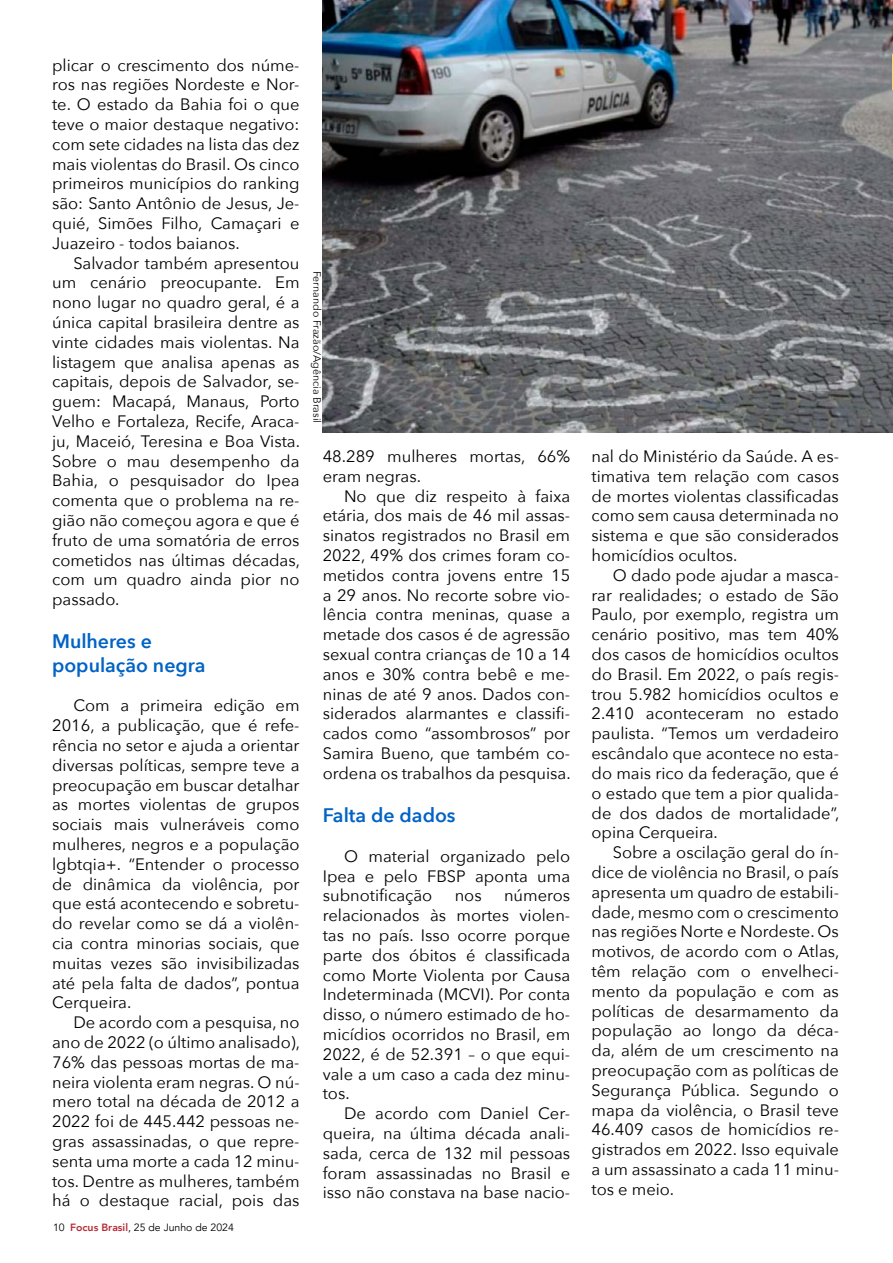
<style>
.page{position:relative;width:893px;height:1263px;background:#fff}
.page>*{position:absolute;margin:0;border:0;box-sizing:border-box;transform-origin:0 0}
.t1{font:600 19.5px/23.4px "Avenir Next";color:#0063c5}
.t2{font:16.5px/19.8px "Avenir Next";color:#000;text-align:justify}
.t3{font:10.5px "Avenir";color:#000}
.t4{font:10.5px "Avenir Next";color:#000}
.s1{font-weight:800;color:#b72d38}
</style>
<div class="page">
<img style="left:323px;top:0;width:570px;height:432px">
<p class="t2" style="left:52px;top:54px;width:249px">plicar o crescimento dos núme&shy;ros nas regiões Nordeste e Nor&shy;te. O estado da Bahia foi o que teve o maior destaque negativo: com sete cidades na lista das dez mais violentas do Brasil. Os cinco primeiros municípios do ranking são: Santo Antônio de Jesus, Je&shy;quié, Simões Filho, Camaçari e Juazeiro - todos baianos.</p>
<p class="t2" style="left:52px;top:252px;width:249px;text-indent:21px">Salvador também apresentou um cenário preocupante. Em nono lugar no quadro geral, é a única capital brasileira dentre as vinte cidades mais violentas. Na listagem que analisa apenas as capitais, depois de Salvador, se&shy;guem: Macapá, Manaus, Porto Velho e Fortaleza, Recife, Araca&shy;ju, Maceió, Teresina e Boa Vista.<br>Sobre o mau desempenho da Bahia, o pesquisador do Ipea comenta que o problema na re&shy;gião não começou agora e que é fruto de uma somatória de erros cometidos nas últimas décadas, com um quadro ainda pior no passado.</p>
<p class="t1" style="left:52px;top:629px;width:155px">Mulheres e população negra</p>
<p class="t2" style="left:52px;top:695px;width:249px;text-indent:21px">Com a primeira edição em 2016, a publicação, que é refe&shy;rência no setor e ajuda a orientar diversas políticas, sempre teve a preocupação em buscar detalhar as mortes violentas de grupos sociais mais vulneráveis como mulheres, negros e a população lgbtqia+. “Entender o processo de dinâmica da violência, por que está acontecendo e sobretu&shy;do revelar como se dá a violên&shy;cia contra minorias sociais, que muitas vezes são invisibilizadas até pela falta de dados”, pontua Cerqueira.</p>
<p class="t2" style="left:52px;top:1012px;width:249px;text-indent:21px">De acordo com a pesquisa, no ano de 2022 (o último analisado), 76% das pessoas mortas de ma&shy;neira violenta eram negras. O nú&shy;mero total na década de 2012 a 2022 foi de 445.442 pessoas ne&shy;gras assassinadas, o que repre&shy;senta uma morte a cada 12 minu&shy;tos. Dentre as mulheres, também há o destaque racial, pois das</p>
<p class="t3" style="left:53px;top:1221px;width:182px">10 <span class="s1">Focus Brasil</span>, 25 de Junho de 2024</p>
<p class="t4" style="left:326px;top:271px;width:154px;rotate:90deg">Fernando Frazão/Agência Brasil</p>
<p class="t2" style="left:323px;top:446px;width:249px">48.289 mulheres mortas, 66% eram negras.</p>
<p class="t2" style="left:323px;top:485px;width:249px;text-indent:21px">No que diz respeito à faixa etária, dos mais de 46 mil assas&shy;sinatos registrados no Brasil em 2022, 49% dos crimes foram co&shy;metidos contra jovens entre 15 a 29 anos. No recorte sobre vio&shy;lência contra meninas, quase a metade dos casos é de agressão sexual contra crianças de 10 a 14 anos e 30% contra bebê e me&shy;ninas de até 9 anos. Dados con&shy;siderados alarmantes e classifi&shy;cados como “assombrosos” por Samira Bueno, que também co&shy;ordena os trabalhos da pesquisa.</p>
<p class="t1" style="left:323px;top:803px;width:134px">Falta de dados</p>
<p class="t2" style="left:323px;top:845px;width:249px;text-indent:21px">O material organizado pelo Ipea e pelo FBSP aponta uma subnotificação</p>
<p class="t2" style="left:323px;top:885px;width:249px;text-indent:181px">números relacionados às mortes violen&shy;tas no país. Isso ocorre porque parte dos óbitos é classificada como Morte Violenta por Causa Indeterminada (MCVI). Por conta disso, o número estimado de ho&shy;micídios ocorridos no Brasil, em 2022, é de 52.391 – o que equi&shy;vale a um caso a cada dez minu&shy;tos.</p>
<p class="t2" style="left:323px;top:1103px;width:249px;text-indent:21px">De acordo com Daniel Cer&shy;queira, na última década anali&shy;sada, cerca de 132 mil pessoas foram assassinadas no Brasil e isso não constava na base nacio-</p>
<p class="t2" style="left:455px;top:885px;width:28px">nos</p>
<p class="t2" style="left:591px;top:446px;width:249px">nal do Ministério da Saúde. A es&shy;timativa tem relação com casos de mortes violentas classificadas como sem causa determinada no sistema e que são considerados homicídios ocultos.</p>
<p class="t2" style="left:591px;top:564px;width:249px;text-indent:21px">O dado pode ajudar a masca&shy;rar realidades; o estado de São Paulo, por exemplo, registra um cenário positivo, mas tem 40% dos casos de homicídios ocultos do Brasil. Em 2022, o país regis&shy;trou 5.982 homicídios ocultos e 2.410 aconteceram no estado paulista. “Temos um verdadeiro escândalo que acontece no esta&shy;do mais rico da federação, que é o estado que tem a pior qualida&shy;de dos dados de mortalidade”, opina Cerqueira.</p>
<p class="t2" style="left:591px;top:842px;width:249px;text-indent:21px">Sobre a oscilação geral do ín&shy;dice de violência no Brasil, o país apresenta um quadro de estabili&shy;dade, mesmo com o crescimento nas regiões Norte e Nordeste. Os motivos, de acordo com o Atlas, têm relação com o envelheci&shy;mento da população e com as políticas de desarmamento da população ao longo da déca&shy;da, além de um crescimento na preocupação com as políticas de Segurança Pública. Segundo o mapa da violência, o Brasil teve 46.409 casos de homicídios re&shy;gistrados em 2022. Isso equivale a um assassinato a cada 11 minu&shy;tos e meio.</p>
</div>
